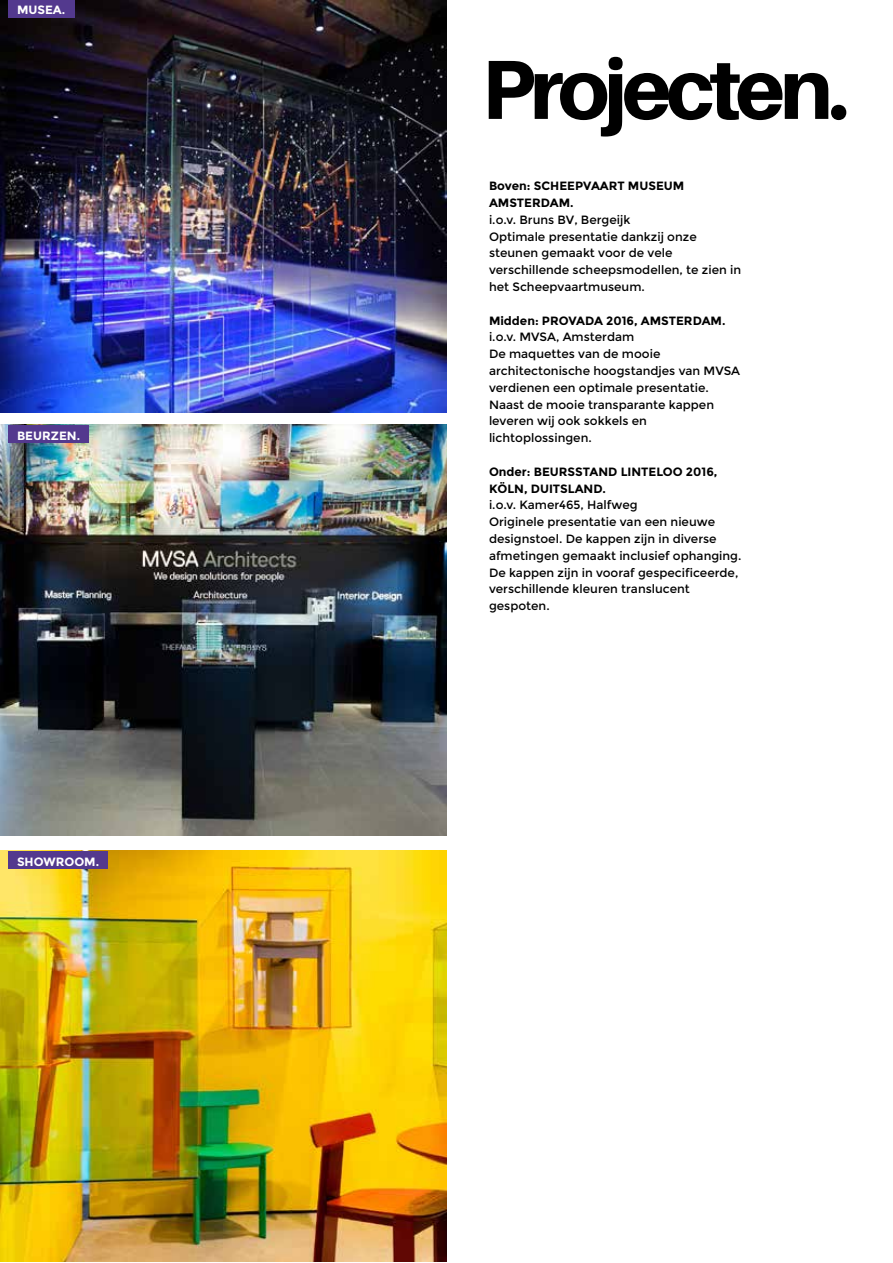
<style>
.page{position:relative;width:893px;height:1263px;background:#fff}
.page>*{position:absolute;margin:0;border:0;box-sizing:border-box;transform-origin:0 0}
.t1{font:800 84px "Aileron";letter-spacing:-.06em;color:#000}
.t2{font:12px/16.8px "Montserrat";color:#000}
.t3{font:700 12px/16.8px "Montserrat";color:#000}
.t4{font:700 12px "Montserrat";color:#fff}
</style>
<div class="page">
<img style="left:0;top:0;width:446px;height:412px">
<img style="left:0;top:424px;width:446px;height:412px">
<img style="left:0;top:850px;width:446px;height:412px">
<div style="left:9px;top:425px;width:80px;height:17px;background:#53398e"></div>
<div style="left:9px;top:0;width:66px;height:17px;background:#53398e"></div>
<div style="left:9px;top:851px;width:99px;height:17px;background:#53398e"></div>
<p class="t4" style="left:17px;top:3px;width:50px">MUSEA.</p>
<p class="t4" style="left:17px;top:428px;width:65px">BEURZEN.</p>
<p class="t4" style="left:17px;top:854px;width:84px">SHOWROOM.</p>
<h1 class="t1" style="left:482px;top:42px;width:369px">Projecten.</h1>
<p class="t3" style="left:489px;top:178px;width:197px">Boven: SCHEEPVAART MUSEUM<br>AMSTERDAM.</p>
<p class="t2" style="left:489px;top:211px;width:254px">i.o.v. Bruns BV, Bergeijk<br>Optimale presentatie dankzij onze steunen gemaakt voor de vele verschillende scheepsmodellen, te zien in het Scheepvaartmuseum.</p>
<p class="t3" style="left:489px;top:312px;width:238px">Midden: PROVADA 2016, AMSTERDAM.</p>
<p class="t2" style="left:489px;top:329px;width:253px">i.o.v. MVSA, Amsterdam<br>De maquettes van de mooie architectonische hoogstandjes van MVSA verdienen een optimale presentatie.<br>Naast de mooie transparante kappen leveren wij ook sokkels en lichtoplossingen.</p>
<p class="t3" style="left:489px;top:463px;width:230px">Onder: BEURSSTAND LINTELOO 2016,<br>KÖLN, DUITSLAND.</p>
<p class="t2" style="left:489px;top:497px;width:254px">i.o.v. Kamer465, Halfweg<br>Originele presentatie van een nieuwe designstoel. De kappen zijn in diverse afmetingen gemaakt inclusief ophanging.<br>De kappen zijn in vooraf gespecificeerde, verschillende kleuren translucent gespoten.</p>
</div>
